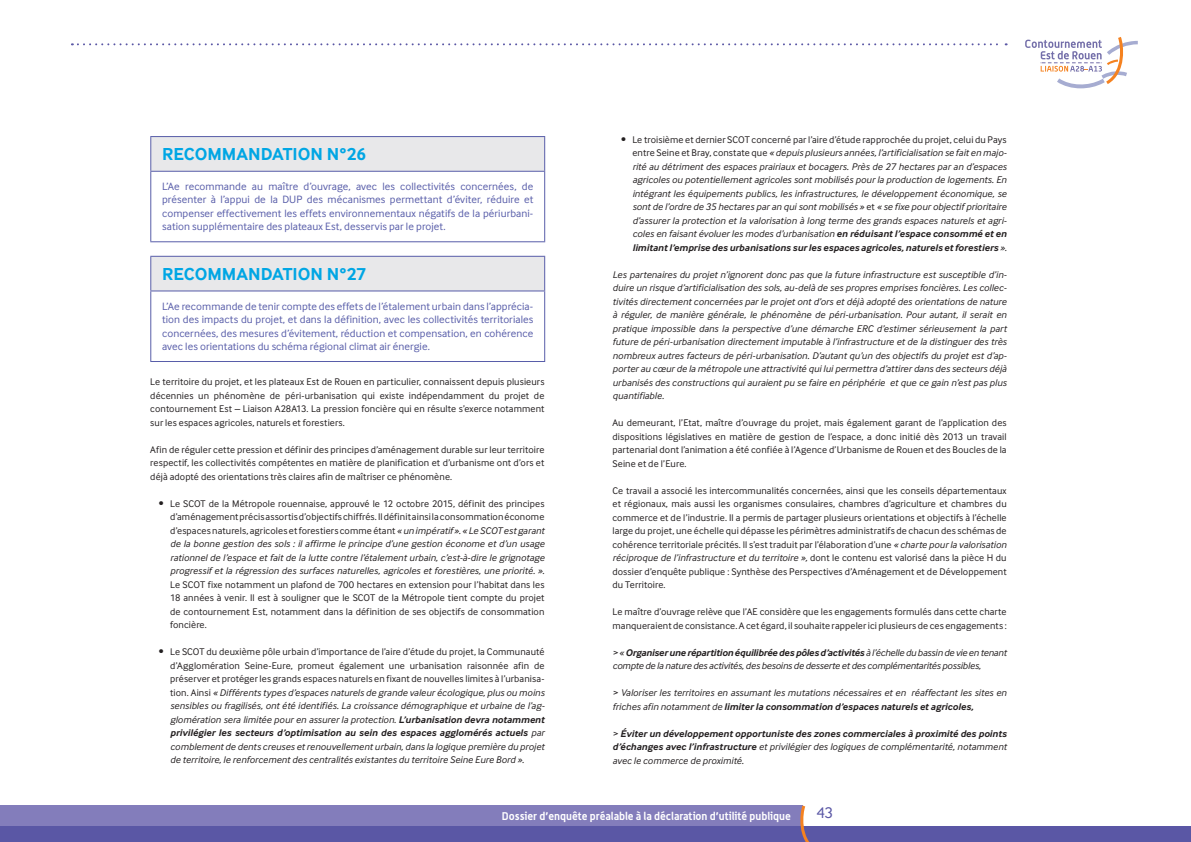
<style>
.page{position:relative;width:1191px;height:842px;background:#fff}
.page>*{position:absolute;margin:0;border:0;box-sizing:border-box;transform-origin:0 0}
.t1{font:700 18px "Inter Face";color:#00a6e4}
.t2{font:16.2px "Inter Face";color:#5a57a5}
.t3{font:11px/13.5px "Inter Face";letter-spacing:.005em;color:#585da9;text-align:justify}
.t4{font:700 11px "Alwyn OT";color:#fff}
.t5{font:italic 10px/13.5px "Inter Face";letter-spacing:.005em;color:#231f20;text-align:justify}
.t6{font:10px/13.5px "Inter Face";letter-spacing:.01em;color:#231f20;text-align:justify}
.t7{font:italic 700 10px/13.5px "Inter Face";letter-spacing:.005em;color:#231f20;text-align:justify}
.t8{font:italic 10px/13.5px "Inter Face";letter-spacing:-.015em;color:#231f20}
.s1{font-style:normal}
.s2{font-weight:700}
.s3{font-style:italic}
.s4{font-weight:400}
</style>
<div class="page">
<div style="left:0;top:805px;width:802px;height:25px;background:#837dbb"></div>
<div style="left:0;top:826px;width:1191px;height:16px;background:#5a57a5"></div>
<svg style="left:800px;top:805px;width:9px;height:37px"></svg>
<svg style="left:72px;top:43px;width:934px;height:2px"></svg>
<svg style="left:1025px;top:37px;width:112px;height:51px"></svg>
<div style="left:151px;top:137px;width:394px;height:34px;background:#e8e8ea"></div>
<hr style="left:150px;top:136px;width:395px;height:1px;background:#585da9">
<hr style="left:150px;top:137px;width:1px;height:34px;background:#585da9">
<hr style="left:544px;top:137px;width:1px;height:34px;background:#585da9">
<hr style="left:150px;top:171px;width:395px;height:1px;background:#585da9">
<hr style="left:150px;top:172px;width:1px;height:69px;background:#585da9">
<hr style="left:544px;top:172px;width:1px;height:69px;background:#585da9">
<hr style="left:150px;top:241px;width:395px;height:1px;background:#585da9">
<div style="left:151px;top:256px;width:394px;height:35px;background:#e8e8ea"></div>
<hr style="left:150px;top:256px;width:395px;height:1px;background:#585da9">
<hr style="left:150px;top:257px;width:1px;height:33px;background:#585da9">
<hr style="left:544px;top:257px;width:1px;height:33px;background:#585da9">
<hr style="left:150px;top:290px;width:395px;height:1px;background:#585da9">
<hr style="left:150px;top:291px;width:1px;height:70px;background:#585da9">
<hr style="left:544px;top:291px;width:1px;height:70px;background:#585da9">
<hr style="left:150px;top:361px;width:395px;height:1px;background:#585da9">
<h1 class="t1" style="left:162px;top:143px;width:205px">RECOMMANDATION N°26</h1>
<p class="t3" style="left:162px;top:179px;width:373px">L’Ae recommande au maître d’ouvrage, avec les collectivités concernées, de présenter à l’appui de la DUP des mécanismes permettant d’éviter, réduire et compenser effectivement les effets environnementaux négatifs de la périurbani&shy;sation supplémentaire des plateaux Est, desservis par le projet.</p>
<h1 class="t1" style="left:162px;top:263px;width:205px">RECOMMANDATION N°27</h1>
<p class="t3" style="left:162px;top:299px;width:373px">L’Ae recommande de tenir compte des effets de l’étalement urbain dans l’apprécia&shy;tion des impacts du projet, et dans la définition, avec les collectivités territoriales concernées, des mesures d’évitement, réduction et compensation, en cohérence avec les orientations du schéma régional climat air énergie.</p>
<p class="t6" style="left:150px;top:375px;width:396px">Le territoire du projet, et les plateaux Est de Rouen en particulier, connaissent depuis plusieurs décennies un phénomène de péri-urbanisation qui existe indépendamment du projet de contournement Est – Liaison A28A13. La pression foncière qui en résulte s’exerce notamment sur les espaces agricoles, naturels et forestiers.</p>
<p class="t6" style="left:150px;top:442px;width:396px">Afin de réguler cette pression et définir des principes d’aménagement durable sur leur territoire respectif, les collectivités compétentes en matière de planification et d’urbanisme ont d’ors et déjà adopté des orientations très claires afin de maîtriser ce phénomène.</p>
<p class="t5" style="left:170px;top:496px;width:376px;text-indent:-11px"><span class="s1">• Le SCOT de la Métropole rouennaise, approuvé le 12 octobre 2015, définit des principes d’aménagement précis assortis d’objectifs chiffrés. Il définit ainsi la consommation économe d’espaces naturels, agricoles et forestiers comme étant</span> « un impératif ». « Le SCOT est garant de la bonne gestion des sols : il affirme le principe d’une gestion économe et d’un usage rationnel de l’espace et fait de la lutte contre l’étalement urbain, c’est-à-dire le grignotage progressif et la régression des surfaces naturelles, agricoles et forestières, une priorité. ».</p>
<p class="t6" style="left:170px;top:577px;width:376px">Le SCOT fixe notamment un plafond de 700 hectares en extension pour l’habitat dans les 18 années à venir. Il est à souligner que le SCOT de la Métropole tient compte du projet de contournement Est, notamment dans la définition de ses objectifs de consommation foncière.</p>
<p class="t5" style="left:170px;top:645px;width:376px;text-indent:-11px"><span class="s1">• Le SCOT du deuxième pôle urbain d’importance de l’aire d’étude du projet, la Communauté d’Agglomération Seine-Eure, promeut également une urbanisation raisonnée afin de préserver et protéger les grands espaces naturels en fixant de nouvelles limites à l’urbanisa&shy;tion. Ainsi</span> « Différents types d’espaces naturels de grande valeur écologique, plus ou moins sensibles ou fragilisés, ont été identifiés. La croissance démographique et urbaine de l’ag&shy;glomération sera limitée pour en assurer la protection. <span class="s2">L’urbanisation devra notamment privilégier les secteurs d’optimisation au sein des espaces agglomérés actuels</span> par comblement de dents creuses et renouvellement urbain, dans la logique première du projet de territoire, le renforcement des centralités existantes du territoire Seine Eure Bord ».</p>
<p class="t5" style="left:632px;top:133px;width:376px;text-indent:-11px"><span class="s1">• Le troisième et dernier SCOT concerné par l’aire d’étude rapprochée du projet, celui du Pays entre Seine et Bray, constate que</span> « depuis plusieurs années, l’artificialisation se fait en majo&shy;rité au détriment des espaces prairiaux et bocagers. Près de 27 hectares par an d’espaces agricoles ou potentiellement agricoles sont mobilisés pour la production de logements. En intégrant les équipements publics, les infrastructures, le développement économique, se sont de l’ordre de 35 hectares par an qui sont mobilisés » <span class="s1">et</span> « se fixe pour objectif prioritaire d’assurer la protection et la valorisation à long terme des grands espaces naturels et agri&shy;coles en faisant évoluer les modes d’urbanisation <span class="s2">en réduisant l’espace consommé et en limitant l’emprise des urbanisations sur les espaces agricoles, naturels et forestiers</span> ».</p>
<p class="t5" style="left:612px;top:268px;width:396px">Les partenaires du projet n’ignorent donc pas que la future infrastructure est susceptible d’in&shy;duire un risque d’artificialisation des sols, au-delà de ses propres emprises foncières. Les collec&shy;tivités directement concernées par le projet ont d’ors et déjà adopté des orientations de nature à réguler, de manière générale, le phénomène de péri-urbanisation. Pour autant, il serait en pratique impossible dans la perspective d’une démarche ERC d’estimer sérieusement la part future de péri-urbanisation directement imputable à l’infrastructure et de la distinguer des très nombreux autres facteurs de péri-urbanisation. D’autant qu’un des objectifs du projet est d’ap&shy;porter au cœur de la métropole une attractivité qui lui permettra d’attirer dans des secteurs déjà urbanisés des constructions qui auraient pu se faire en périphérie et que ce gain n’est pas plus quantifiable.</p>
<p class="t6" style="left:612px;top:416px;width:396px">Au demeurant, l’Etat, maître d’ouvrage du projet, mais également garant de l’application des dispositions législatives en matière de gestion de l’espace, a donc initié dès 2013 un travail partenarial dont l’animation a été confiée à l’Agence d’Urbanisme de Rouen et des Boucles de la Seine et de l’Eure.</p>
<p class="t6" style="left:612px;top:484px;width:396px">Ce travail a associé les intercommunalités concernées, ainsi que les conseils départementaux et régionaux, mais aussi les organismes consulaires, chambres d’agriculture et chambres du commerce et de l’industrie. Il a permis de partager plusieurs orientations et objectifs à l’échelle large du projet, une échelle qui dépasse les périmètres administratifs de chacun des schémas de cohérence territoriale précités. Il s’est traduit par l’élaboration d’une <span class="s3">« charte pour la valorisation réciproque de l’infrastructure et du territoire »,</span> dont le contenu est valorisé dans la pièce H du dossier d’enquête publique : Synthèse des Perspectives d’Aménagement et de Développement du Territoire.</p>
<p class="t6" style="left:612px;top:605px;width:396px">Le maître d’ouvrage relève que l’AE considère que les engagements formulés dans cette charte manqueraient de consistance. A cet égard, il souhaite rappeler ici plusieurs de ces engagements :</p>
<p class="t8" style="left:612px;top:646px;width:396px">&gt; « <span class="s2">Organiser une répartition équilibrée des pôles d’activités</span> à l’échelle du bassin de vie en tenant compte de la nature des activités, des besoins de desserte et des complémentarités possibles,</p>
<p class="t5" style="left:612px;top:686px;width:396px">&gt; Valoriser les territoires en assumant les mutations nécessaires et en réaffectant les sites en friches afin notamment de <span class="s2">limiter la consommation d’espaces naturels et agricoles,</span></p>
<p class="t7" style="left:612px;top:727px;width:396px"><span class="s4">&gt;</span> Éviter un développement opportuniste des zones commerciales à proximité des points d’échanges avec l’infrastructure <span class="s4">et privilégier des logiques de complémentarité, notamment avec le commerce de proximité.</span></p>
<p class="t4" style="left:502px;top:809px;width:290px">Dossier d’enquête préalable à la déclaration d’utilité publique</p>
<h2 class="t2" style="left:816px;top:803px;width:18px">43</h2>
</div>
